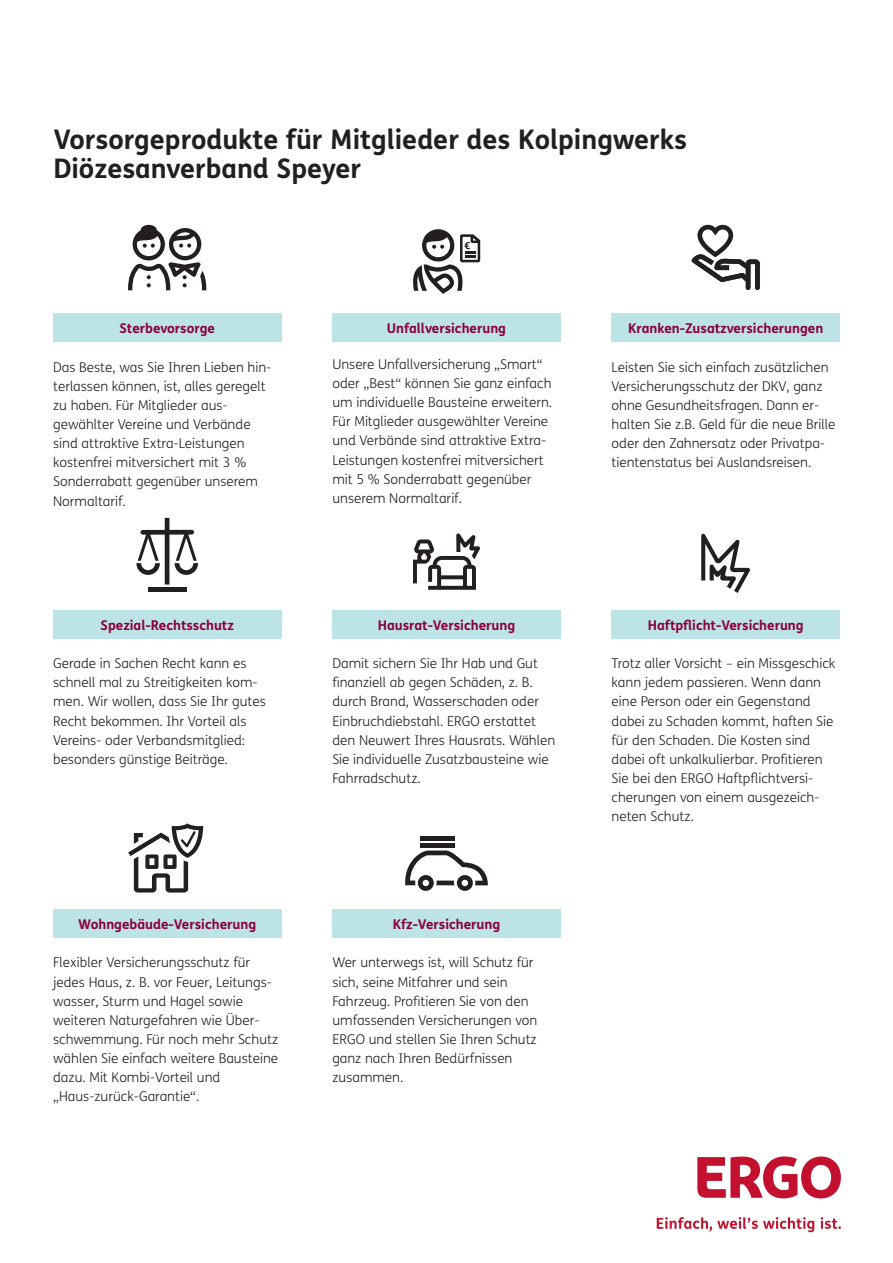
<style>
.page{position:relative;width:893px;height:1263px;background:#fff}
.page>*{position:absolute;margin:0;border:0;box-sizing:border-box;transform-origin:0 0}
.t1{font:700 27px/28.7px "FS Me";color:#231f20}
.t2{font:300 13.5px/19.2px "FS Me";color:#231f20}
.t3{font:700 13.5px "FS Me";color:#8b0039}
</style>
<div class="page">
<svg style="left:657px;top:1156px;width:184px;height:76px"></svg>
<div style="left:53px;top:314px;width:228px;height:28px;background:#bce3e5"></div>
<svg style="left:128px;top:225px;width:78px;height:65px"></svg>
<div style="left:612px;top:314px;width:228px;height:28px;background:#bce3e5"></div>
<svg style="left:692px;top:225px;width:68px;height:65px"></svg>
<div style="left:53px;top:610px;width:228px;height:29px;background:#bce3e5"></div>
<hr style="left:148px;top:587px;width:38px;height:4px;background:#231f20">
<svg style="left:136px;top:518px;width:62px;height:66px"></svg>
<div style="left:332px;top:610px;width:229px;height:29px;background:#bce3e5"></div>
<svg style="left:413px;top:533px;width:67px;height:57px"></svg>
<div style="left:612px;top:610px;width:228px;height:29px;background:#bce3e5"></div>
<svg style="left:701px;top:533px;width:49px;height:60px"></svg>
<div style="left:53px;top:909px;width:228px;height:29px;background:#bce3e5"></div>
<svg style="left:128px;top:823px;width:75px;height:69px"></svg>
<div style="left:332px;top:909px;width:229px;height:29px;background:#bce3e5"></div>
<svg style="left:405px;top:850px;width:83px;height:41px"></svg>
<div style="left:420px;top:836px;width:34px;height:5px;background:#231f20"></div>
<div style="left:420px;top:843px;width:34px;height:5px;background:#231f20"></div>
<div style="left:332px;top:314px;width:229px;height:28px;background:#bce3e5"></div>
<svg style="left:413px;top:229px;width:67px;height:65px"></svg>
<h1 class="t1" style="left:53px;top:124px;width:635px">Vorsorgeprodukte für Mitglieder des Kolpingwerks<br>Diözesanverband Speyer</h1>
<p class="t3" style="left:119px;top:318px;width:97px">Sterbevorsorge</p>
<p class="t2" style="left:53px;top:357px;width:220px">Das Beste, was Sie Ihren Lieben hin&shy;terlassen können, ist, alles geregelt zu haben. Für Mitglieder aus&shy;gewählter Vereine und Verbände sind attraktive Extra-Leistungen kostenfrei mitversichert mit 3 %<br>Sonderrabatt gegenüber unserem<br>Normaltarif.</p>
<p class="t3" style="left:101px;top:614px;width:135px">Spezial-Rechtsschutz</p>
<p class="t2" style="left:53px;top:653px;width:214px">Gerade in Sachen Recht kann es schnell mal zu Streitigkeiten kom&shy;men. Wir wollen, dass Sie Ihr gutes<br>Recht bekommen. Ihr Vorteil als<br>Vereins- oder Verbandsmitglied: besonders günstige Beiträge.</p>
<p class="t3" style="left:78px;top:914px;width:179px">Wohngebäude-Versicherung</p>
<p class="t2" style="left:53px;top:953px;width:227px">Flexibler Versicherungsschutz für jedes Haus, z. B. vor Feuer, Leitungs&shy;wasser, Sturm und Hagel sowie weiteren Naturgefahren wie Über&shy;schwemmung. Für noch mehr Schutz wählen Sie einfach weitere Bausteine dazu. Mit Kombi-Vorteil und „Haus-zurück-Garantie“.</p>
<p class="t3" style="left:387px;top:318px;width:121px">Unfallversicherung</p>
<p class="t2" style="left:332px;top:354px;width:221px">Unsere Unfallversicherung „Smart“ oder „Best“ können Sie ganz einfach um individuelle Bausteine erweitern.<br>Für Mitglieder ausgewählter Vereine und Verbände sind attraktive Extra-Leistungen kostenfrei mitversichert mit 5 % Sonderrabatt gegenüber unserem Normaltarif.</p>
<p class="t3" style="left:378px;top:614px;width:139px">Hausrat-Versicherung</p>
<p class="t2" style="left:332px;top:653px;width:224px">Damit sichern Sie Ihr Hab und Gut finanziell ab gegen Schäden, z. B. durch Brand, Wasserschaden oder<br>Einbruchdiebstahl. ERGO erstattet den Neuwert Ihres Hausrats. Wählen<br>Sie individuelle Zusatzbausteine wie<br>Fahrradschutz.</p>
<p class="t3" style="left:393px;top:914px;width:109px">Kfz-Versicherung</p>
<p class="t2" style="left:332px;top:953px;width:206px">Wer unterwegs ist, will Schutz für sich, seine Mitfahrer und sein<br>Fahrzeug. Profitieren Sie von den umfassenden Versicherungen von<br>ERGO und stellen Sie Ihren Schutz ganz nach Ihren Bedürfnissen zusammen.</p>
<p class="t3" style="left:628px;top:318px;width:197px">Kranken-Zusatzversicherungen</p>
<p class="t2" style="left:612px;top:357px;width:225px">Leisten Sie sich einfach zusätzlichen Versicherungsschutz der DKV, ganz ohne Gesundheitsfragen. Dann er&shy;halten Sie z.B. Geld für die neue Brille oder den Zahnersatz oder Privatpa&shy;tientenstatus bei Auslandsreisen.</p>
<p class="t3" style="left:648px;top:614px;width:157px">Haftpflicht-Versicherung</p>
<p class="t2" style="left:612px;top:653px;width:225px">Trotz aller Vorsicht – ein Missgeschick kann jedem passieren. Wenn dann eine Person oder ein Gegenstand dabei zu Schaden kommt, haften Sie für den Schaden. Die Kosten sind dabei oft unkalkulierbar. Profitieren<br>Sie bei den ERGO Haftpflichtversi&shy;cherungen von einem ausgezeich&shy;neten Schutz.</p>
</div>
